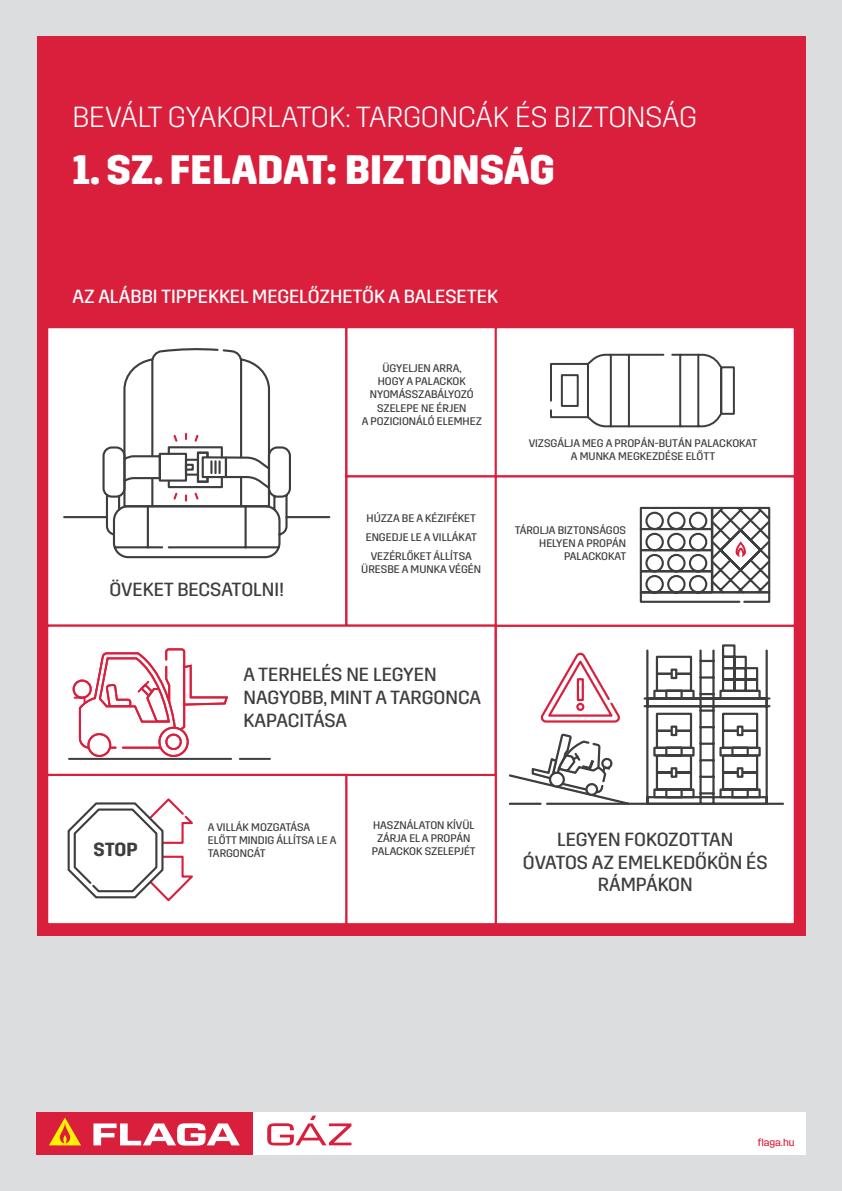
<style>
.page{position:relative;width:842px;height:1191px;background:#dcdddf}
.page>*{position:absolute;margin:0;border:0;box-sizing:border-box;transform-origin:0 0}
.t1{font:700 41px "Trim";color:#fff}
.t2{font:300 29px "Trim";color:#fff}
.t3{font:19px/22.8px "Trim";color:#3e3e3f;text-align:center}
.t4{font:19px "Trim";color:#fff}
.t5{font:600 19px "Trim";color:#3e3e3f}
.t6{font:11px/13.2px "Trim";color:#3e3e3f;text-align:center}
.t7{font:10.5px "Trim";color:#da1f3d}
</style>
<div class="page">
<div style="left:134px;top:1112px;width:672px;height:43px;background:#fff"></div>
<div style="left:36px;top:36px;width:769px;height:899px;background:#da1f3d"></div>
<div style="left:36px;top:1112px;width:217px;height:43px;background:#da1f3d"></div>
<svg style="left:93px;top:1123px;width:147px;height:22px"></svg>
<svg style="left:49px;top:1117px;width:32px;height:28px"></svg>
<svg style="left:267px;top:1115px;width:84px;height:30px"></svg>
<div style="left:46px;top:326px;width:301px;height:301px;background:#fff;border:2px solid #da1f3d"></div>
<div style="left:495px;top:624px;width:301px;height:301px;background:#fff;border:2px solid #da1f3d"></div>
<div style="left:345px;top:326px;width:152px;height:151px;background:#fff;border:2px solid #da1f3d"></div>
<div style="left:345px;top:774px;width:152px;height:151px;background:#fff;border:2px solid #da1f3d"></div>
<div style="left:345px;top:475px;width:152px;height:152px;background:#fff;border:2px solid #da1f3d"></div>
<div style="left:495px;top:326px;width:301px;height:151px;background:#fff;border:2px solid #da1f3d"></div>
<div style="left:46px;top:624px;width:451px;height:152px;background:#fff;border:2px solid #da1f3d"></div>
<div style="left:46px;top:774px;width:301px;height:151px;background:#fff;border:2px solid #da1f3d"></div>
<div style="left:495px;top:475px;width:301px;height:152px;background:#fff;border:2px solid #da1f3d"></div>
<svg style="left:63px;top:348px;width:268px;height:171px"></svg>
<svg style="left:101px;top:432px;width:191px;height:127px"></svg>
<svg style="left:550px;top:353px;width:185px;height:75px"></svg>
<svg style="left:639px;top:506px;width:132px;height:97px"></svg>
<div style="left:711px;top:507px;width:59px;height:86px;border:2px solid #3e3e3f"></div>
<hr style="left:69px;top:758px;width:162px;height:2px;background:#3e3e3f">
<hr style="left:240px;top:758px;width:30px;height:2px;background:#3e3e3f">
<svg style="left:72px;top:648px;width:156px;height:101px"></svg>
<svg style="left:87px;top:733px;width:24px;height:24px"></svg>
<div style="left:87px;top:733px;width:24px;height:24px;border:2px solid #da1f3d;border-radius:50%"></div>
<svg style="left:158px;top:726px;width:31px;height:31px"></svg>
<div style="left:158px;top:726px;width:31px;height:31px;border:2px solid #da1f3d;border-radius:50%"></div>
<svg style="left:165px;top:733px;width:17px;height:17px"></svg>
<div style="left:165px;top:733px;width:17px;height:17px;border:2px solid #da1f3d;border-radius:50%"></div>
<svg style="left:508px;top:644px;width:276px;height:161px"></svg>
<svg style="left:67px;top:798px;width:126px;height:104px"></svg>
<h2 class="t2" style="left:73px;top:100px;width:626px">BEVÁLT GYAKORLATOK: TARGONCÁK ÉS BIZTONSÁG</h2>
<h1 class="t1" style="left:73px;top:146px;width:484px">1. SZ. FELADAT: BIZTONSÁG</h1>
<h3 class="t4" style="left:73px;top:286px;width:427px">AZ ALÁBBI TIPPEKKEL MEGELŐZHETŐK A BALESETEK</h3>
<p class="t6" style="left:362px;top:362px;width:122px">ÜGYELJEN ARRA,<br>HOGY A PALACKOK<br>NYOMÁSSZABÁLYOZÓ<br>SZELEPE NE ÉRJEN<br>A POZICIONÁLÓ ELEMHEZ</p>
<h3 class="t3" style="left:109px;top:578px;width:176px">ÖVEKET BECSATOLNI!</h3>
<p class="t6" style="left:366px;top:509px;width:113px;line-height:18.9px">HÚZZA BE A KÉZIFÉKET<br>ENGEDJE LE A VILLÁKAT<br>VEZÉRLŐKET ÁLLÍTSA</p>
<p class="t6" style="left:361px;top:563px;width:121px">ÜRESBE A MUNKA VÉGÉN</p>
<h3 class="t3" style="left:244px;top:663px;width:239px;text-align:left">A TERHELÉS NE LEGYEN<br>NAGYOBB, MINT A TARGONCA<br>KAPACITÁSA</h3>
<p class="t6" style="left:529px;top:437px;width:230px">VIZSGÁLJA MEG A PROPÁN-BUTÁN PALACKOKAT<br>A MUNKA MEGKEZDÉSE ELŐTT</p>
<p class="t6" style="left:515px;top:523px;width:113px;text-align:right">TÁROLJA BIZTONSÁGOS<br>HELYEN A PROPÁN<br>PALACKOKAT</p>
<p class="t6" style="left:208px;top:820px;width:130px;text-align:left">A VILLÁK MOZGATÁSA<br>ELŐTT MINDIG ÁLLÍTSA LE A</p>
<h3 class="t5" style="left:94px;top:839px;width:46px">STOP</h3>
<p class="t6" style="left:208px;top:847px;width:59px">TARGONCÁT</p>
<p class="t6" style="left:372px;top:818px;width:105px">HASZNÁLATON KÍVÜL<br>ZÁRJA EL A PROPÁN<br>PALACKOK SZELEPJÉT</p>
<h3 class="t3" style="left:523px;top:828px;width:246px">LEGYEN FOKOZOTTAN<br>ÓVATOS AZ EMELKEDŐKÖN ÉS<br>RÁMPÁKON</h3>
<p class="t7" style="left:758px;top:1136px;width:38px">flaga.hu</p>
</div>
